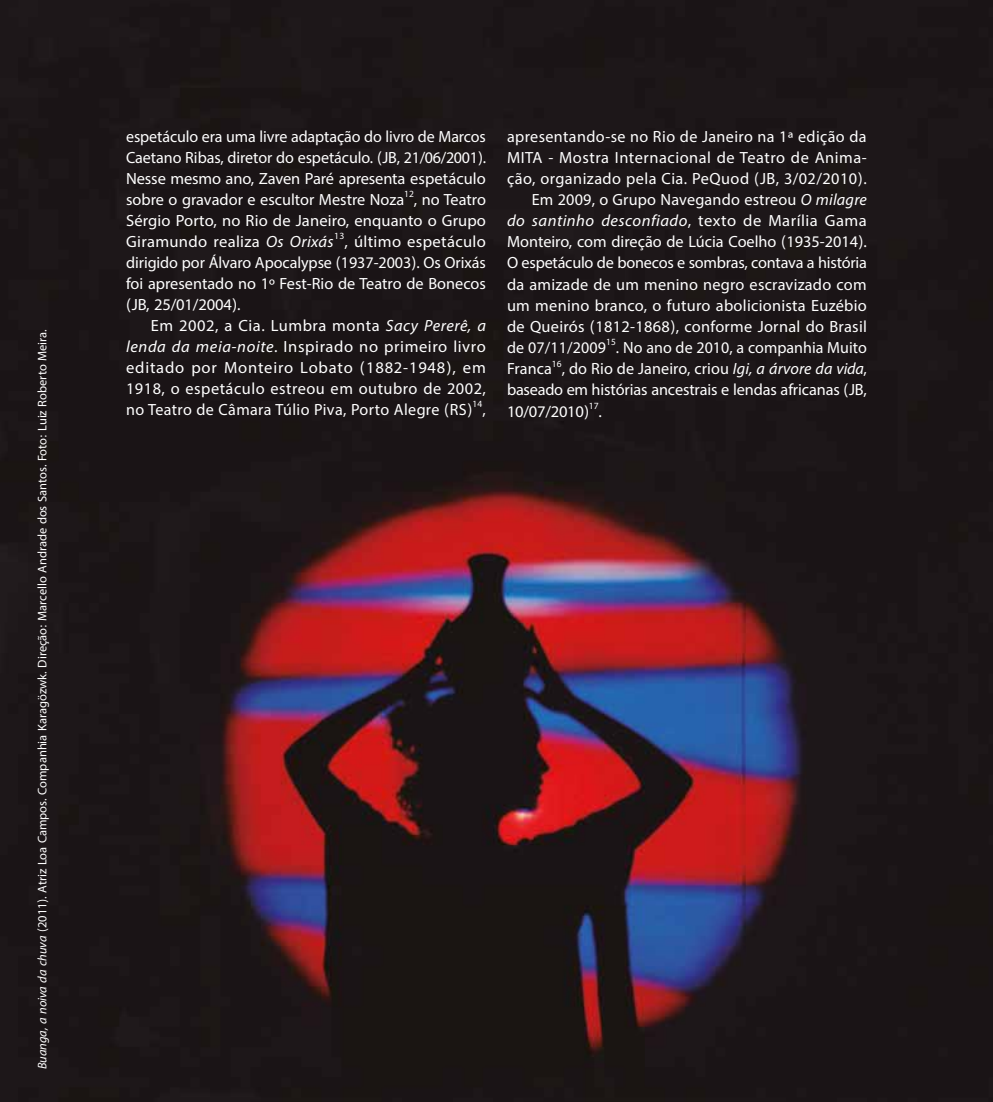
<style>
.page{position:relative;width:993px;height:1102px;background:#fff}
.page>*{position:absolute;margin:0;border:0;box-sizing:border-box;transform-origin:0 0}
.t1{font:22.75px/21px "Myriad Arabic";letter-spacing:.01em;color:#fff;text-align:justify}
.t2{font:22.75px "Myriad Arabic";letter-spacing:-.01em;color:#fff}
.t3{font:italic 22.75px "Myriad Arabic";letter-spacing:.02em;color:#fff}
.t4{font:17.5px "Myriad Arabic";color:#fff}
.s1{font-style:italic}
.s2{font-style:normal}
</style>
<div class="page">
<img style="left:0;top:0;width:992px;height:1101px">
<p class="t4" style="left:30px;top:1069px;width:741px;rotate:-90deg"><span class="s1">Buanga, a noiva da chuva</span> (2011). Atriz Loa Campos. Companhia Karagözwk. Direção: Marcello Andrade dos Santos. Foto: Luiz Roberto Meira.</p>
<p class="t1" style="left:126px;top:126px;width:361px">espetáculo era uma livre adaptação do livro de Marcos Caetano Ribas, diretor do espetáculo. (JB, 21/06/2001).<br>Nesse mesmo ano, Zaven Paré apresenta espetáculo sobre o gravador e escultor Mestre Noza<sup>12</sup>, no Teatro Sérgio Porto, no Rio de Janeiro, enquanto o Grupo Giramundo realiza <span class="s1">Os Orixás</span><sup>13</sup>, último espetáculo dirigido por Álvaro Apocalypse (1937-2003). Os Orixás foi apresentado no 1º Fest-Rio de Teatro de Bonecos (JB, 25/01/2004).</p>
<p class="t1" style="left:126px;top:315px;width:361px;text-indent:25px">Em 2002, a Cia. Lumbra monta <span class="s1">Sacy Pererê, a lenda da meia-noite</span>. Inspirado no primeiro livro editado por Monteiro Lobato (1882-1948), em 1918, o espetáculo estreou em outubro de 2002, no Teatro de Câmara Túlio Piva, Porto Alegre (RS)<sup>14</sup>,</p>
<p class="t1" style="left:507px;top:126px;width:361px">apresentando-se no Rio de Janeiro na 1ª edição da</p>
<p class="t1" style="left:507px;top:147px;width:361px">MITA - Mostra Internacional de Teatro de Anima-</p>
<p class="t1" style="left:507px;top:168px;width:361px">ção, organizado pela Cia. PeQuod (JB, 3/02/2010).</p>
<p class="t1" style="left:531px;top:189px;width:336px">Em 2009, o Grupo Navegando estreou <span class="s1">O milagre</span></p>
<p class="t3" style="left:507px;top:205px;width:361px">do santinho desconfiado<span class="s2">, texto de Marília Gama</span></p>
<p class="t1" style="left:507px;top:231px;width:361px">Monteiro, com direção de Lúcia Coelho (1935-2014).</p>
<p class="t2" style="left:507px;top:247px;width:361px">O espetáculo de bonecos e sombras, contava a história</p>
<p class="t1" style="left:507px;top:273px;width:361px">da amizade de um menino negro escravizado com</p>
<p class="t1" style="left:507px;top:295px;width:361px">um menino branco, o futuro abolicionista Euzébio</p>
<p class="t1" style="left:507px;top:316px;width:361px">de Queirós (1812-1868), conforme Jornal do Brasil</p>
<p class="t1" style="left:507px;top:337px;width:361px">de 07/11/2009<sup>15</sup>. No ano de 2010, a companhia Muito</p>
<p class="t1" style="left:507px;top:358px;width:361px">Franca<sup>16</sup>, do Rio de Janeiro, criou <span class="s1">Igi, a árvore da vida</span>,</p>
<p class="t1" style="left:507px;top:379px;width:361px">baseado em histórias ancestrais e lendas africanas (JB,</p>
<p class="t1" style="left:507px;top:400px;width:96px">10/07/2010)<sup>17</sup>.</p>
</div>
